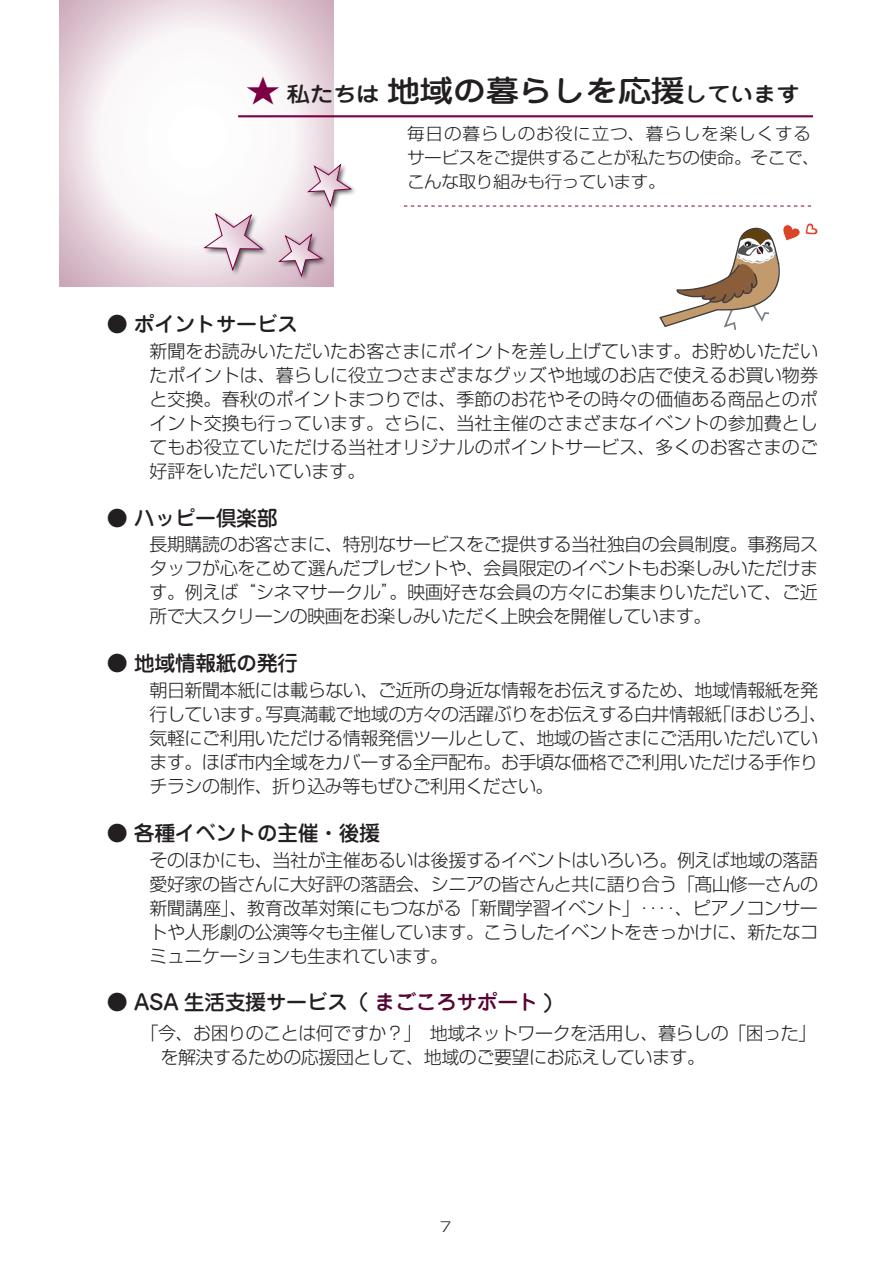
<style>
.page{position:relative;width:893px;height:1263px;background:#fff}
.page>*{position:absolute;margin:0;border:0;box-sizing:border-box;transform-origin:0 0}
.t1{font:500 21px "Jun 34 Pro";letter-spacing:-.025em;color:#231f20}
.t2{font:500 21px "Jun 34 Pro";letter-spacing:-.025em;color:#231f20;scale:1.13 1}
.t3{font:300 18px/24px "Shin Go Pro";letter-spacing:-.025em;color:#231f20;text-align:justify}
.t4{font:300 16.8px/24px "Shin Go Pro";letter-spacing:-.025em;color:#231f20;scale:1.05 1}
.t5{font:300 13.5px "Shin Go Pro";color:#231f20;scale:1.13 1}
.s1{font-size:30px;color:#7b0046}
.s2{font-size:30px}
.s3{color:#550633}
</style>
<div class="page">
<svg style="left:60px;top:0;width:273px;height:287px"></svg>
<hr style="left:238px;top:115px;width:575px;height:2px;background:#7b0046">
<svg style="left:404px;top:206px;width:407px;height:1px"></svg>
<div style="left:203px;top:212px;width:66px;height:64px;background:#231f20;opacity:.75"></div>
<svg style="left:203px;top:214px;width:60px;height:57px"></svg>
<div style="left:278px;top:233px;width:50px;height:49px;background:#231f20;opacity:.75"></div>
<svg style="left:278px;top:233px;width:45px;height:44px;background:#cdafbe"></svg>
<div style="left:307px;top:163px;width:50px;height:50px;background:#231f20;opacity:.75"></div>
<svg style="left:307px;top:164px;width:45px;height:43px"></svg>
<svg style="left:659px;top:223px;width:159px;height:107px"></svg>
<p class="t2" style="left:246px;top:77px;width:492px"><span class="s1">★</span> 私たちは <span class="s2">地域の暮らしを応援</span>しています</p>
<p class="t4" style="left:407px;top:120px;width:395px">毎日の暮らしのお役に立つ、暮らしを楽しくするサービスをご提供することが私たちの使命。そこで、こんな取り組みも行っています。</p>
<p class="t1" style="left:107px;top:308px;width:193px">● ポイントサービス</p>
<p class="t3" style="left:149px;top:337px;width:670px">新聞をお読みいただいたお客さまにポイントを差し上げています。お貯めいただいたポイントは、暮らしに役立つさまざまなグッズや地域のお店で使えるお買い物券と交換。春秋のポイントまつりでは、季節のお花やその時々の価値ある商品とのポイント交換も行っています。さらに、当社主催のさまざまなイベントの参加費としてもお役立ていただける当社オリジナルのポイントサービス、多くのお客さまのご好評をいただいています。　</p>
<p class="t1" style="left:107px;top:501px;width:172px">● ハッピー倶楽部</p>
<p class="t3" style="left:149px;top:530px;width:670px">長期購読のお客さまに、特別なサービスをご提供する当社独自の会員制度。事務局スタッフが心をこめて選んだプレゼントや、会員限定のイベントもお楽しみいただけます。例えば“シネマサークル”。映画好きな会員の方々にお集まりいただいて、ご近所で大スクリーンの映画をお楽しみいただく上映会を開催しています。</p>
<p class="t1" style="left:107px;top:647px;width:193px">● 地域情報紙の発行</p>
<p class="t3" style="left:149px;top:676px;width:679px;text-align:left">朝日新聞本紙には載らない、ご近所の身近な情報をお伝えするため、地域情報紙を発行しています。写真満載で地域の方々の活躍ぶりをお伝えする白井情報紙「ほおじろ」、気軽にご利用いただける情報発信ツールとして、地域の皆さまにご活用いただいています。ほぼ市内全域をカバーする全戸配布。お手頃な価格でご利用いただける手作りチラシの制作、折り込み等もぜひご利用ください。</p>
<p class="t1" style="left:107px;top:816px;width:275px">● 各種イベントの主催・後援</p>
<p class="t3" style="left:149px;top:845px;width:670px">そのほかにも、当社が主催あるいは後援するイベントはいろいろ。例えば地域の落語愛好家の皆さんに大好評の落語会、シニアの皆さんと共に語り合う「髙山修一さんの新聞講座」、教育改革対策にもつながる「新聞学習イベント」‥‥、ピアノコンサートや人形劇の公演等々も主催しています。こうしたイベントをきっかけに、新たなコミュニケーションも生まれています。</p>
<p class="t1" style="left:107px;top:986px;width:447px">● ASA 生活支援サービス（ <span class="s3">まごころサポート</span> )</p>
<p class="t3" style="left:161px;top:1019px;width:657px;text-indent:-20px">「今、お困りのことは何ですか？」　地域ネットワークを活用し、暮らしの「困った」を解決するための応援団として、地域のご要望にお応えしています。</p>
<p class="t5" style="left:440px;top:1216px;width:12px">7</p>
</div>
